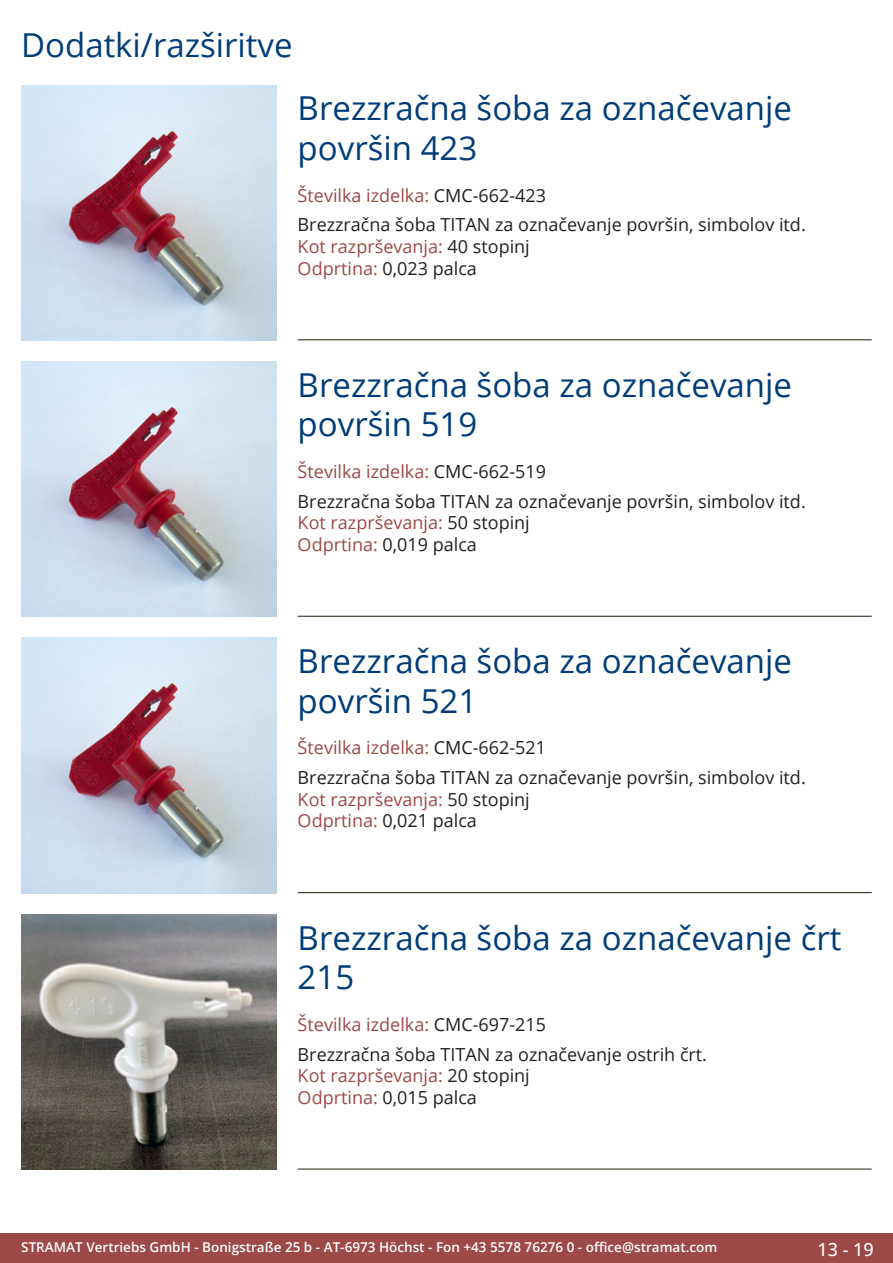
<style>
.page{position:relative;width:893px;height:1263px;background:#fff}
.page>*{position:absolute;margin:0;border:0;box-sizing:border-box;transform-origin:0 0}
.Produkttitel{font:33px/39.6px "Open Sans";color:#003d78}
.RastTitel{font:33px "Open Sans";color:#003d78}
.Beschreibung_Text{font:18px/21.6px "Open Sans";color:#231f20}
.TechDaten_Überschrif{font:18px "Open Sans";color:#9c4948}
.t1{font:500 18px "Open Sans";color:#fff}
.t2{font:600 13.5px "Open Sans";color:#fff}
.s1{color:#231f20}
.s2{color:#9c4948}
</style>
<div class="page">
<div style="left:0;top:1233px;width:893px;height:30px;background:#9c4948"></div>
<hr style="left:298px;top:340px;width:574px;height:1px;background:#201d08">
<hr style="left:298px;top:616px;width:574px;height:1px;background:#201d08">
<hr style="left:298px;top:892px;width:574px;height:1px;background:#201d08">
<hr style="left:298px;top:1169px;width:574px;height:1px;background:#201d08">
<img style="left:21px;top:85px;width:255px;height:255px">
<img style="left:21px;top:361px;width:255px;height:256px">
<img style="left:21px;top:638px;width:255px;height:255px">
<img style="left:21px;top:914px;width:255px;height:255px">
<p class="RastTitel" style="left:21px;top:22px;width:273px">Dodatki/razširitve</p>
<p class="Produkttitel" style="left:298px;top:88px;width:496px">Brezzračna šoba za označevanje površin 423</p>
<p class="TechDaten_Überschrif" style="left:298px;top:183px;width:250px">Številka izdelka: <span class="s1">CMC-662-423</span></p>
<p class="Beschreibung_Text" style="left:298px;top:214px;width:510px">Brezzračna šoba TITAN za označevanje površin, simbolov itd.<br><span class="s2">Kot razprševanja:</span> 40 stopinj<br><span class="s2">Odprtina:</span> 0,023 palca</p>
<p class="Produkttitel" style="left:298px;top:364px;width:496px">Brezzračna šoba za označevanje površin 519</p>
<p class="TechDaten_Überschrif" style="left:298px;top:459px;width:250px">Številka izdelka: <span class="s1">CMC-662-519</span></p>
<p class="Beschreibung_Text" style="left:298px;top:490px;width:510px">Brezzračna šoba TITAN za označevanje površin, simbolov itd.<br><span class="s2">Kot razprševanja:</span> 50 stopinj<br><span class="s2">Odprtina:</span> 0,019 palca</p>
<p class="Produkttitel" style="left:298px;top:640px;width:496px">Brezzračna šoba za označevanje površin 521</p>
<p class="TechDaten_Überschrif" style="left:298px;top:735px;width:250px">Številka izdelka: <span class="s1">CMC-662-521</span></p>
<p class="Beschreibung_Text" style="left:298px;top:766px;width:510px">Brezzračna šoba TITAN za označevanje površin, simbolov itd.<br><span class="s2">Kot razprševanja:</span> 50 stopinj<br><span class="s2">Odprtina:</span> 0,021 palca</p>
<p class="Produkttitel" style="left:298px;top:917px;width:545px">Brezzračna šoba za označevanje črt<br>215</p>
<p class="TechDaten_Überschrif" style="left:298px;top:1012px;width:250px">Številka izdelka: <span class="s1">CMC-697-215</span></p>
<p class="Beschreibung_Text" style="left:298px;top:1043px;width:411px">Brezzračna šoba TITAN za označevanje ostrih črt.<br><span class="s2">Kot razprševanja:</span> 20 stopinj<br><span class="s2">Odprtina:</span> 0,015 palca</p>
<p class="t2" style="left:21px;top:1238px;width:698px">STRAMAT Vertriebs GmbH - Bonigstraße 25 b - AT-6973 Höchst - Fon +43 5578 76276 0 - office@stramat.com</p>
<p class="t1" style="left:817px;top:1237px;width:58px">13 - 19</p>
</div>
